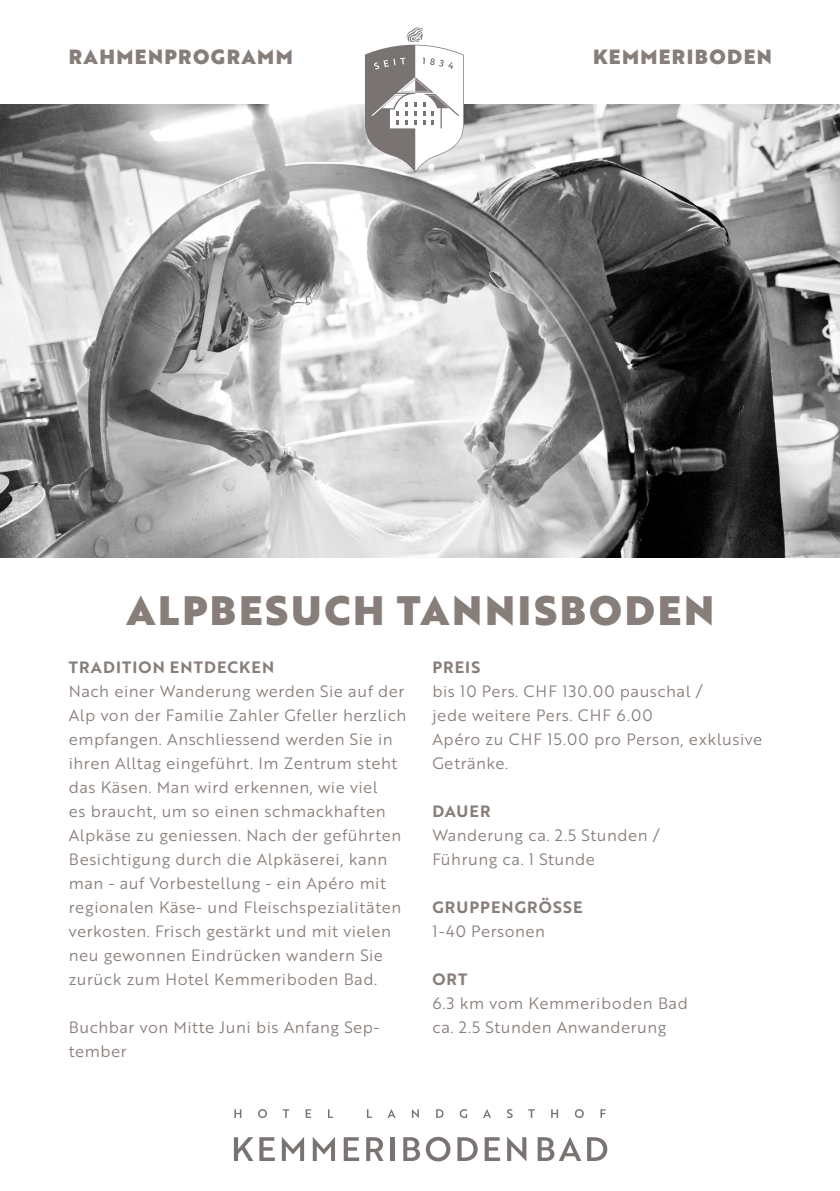
<style>
.page{position:relative;width:840px;height:1191px;background:#fff}
.page>*{position:absolute;margin:0;border:0;box-sizing:border-box;transform-origin:0 0}
.t1{font:40px "Brother 1816 Black";letter-spacing:.07em;color:#877e7a}
.t2{font:20px "Brother 1816 Black";letter-spacing:.07em;color:#877e7a}
.t3{font:16px/24px "Brother 1816 Book";letter-spacing:.03em;color:#877e7a}
.t4{font:16px "Brother 1816 Bold";letter-spacing:.07em;color:#877e7a}
</style>
<div class="page">
<img style="left:0;top:104px;width:839px;height:453px">
<svg style="left:365px;top:27px;width:98px;height:145px"></svg>
<svg style="left:234px;top:1137px;width:19px;height:24px"></svg>
<svg style="left:259px;top:1137px;width:16px;height:24px"></svg>
<svg style="left:282px;top:1137px;width:22px;height:24px"></svg>
<svg style="left:312px;top:1137px;width:23px;height:24px"></svg>
<svg style="left:343px;top:1137px;width:16px;height:24px"></svg>
<svg style="left:366px;top:1137px;width:17px;height:24px"></svg>
<hr style="left:390px;top:1137px;width:4px;height:24px;background:#797372">
<svg style="left:403px;top:1136px;width:47px;height:25px"></svg>
<svg style="left:457px;top:1137px;width:20px;height:24px"></svg>
<svg style="left:484px;top:1137px;width:16px;height:24px"></svg>
<svg style="left:507px;top:1137px;width:19px;height:24px"></svg>
<svg style="left:537px;top:1137px;width:70px;height:24px"></svg>
<svg style="left:234px;top:1109px;width:7px;height:8px"></svg>
<svg style="left:258px;top:1109px;width:9px;height:9px"></svg>
<svg style="left:282px;top:1109px;width:7px;height:8px"></svg>
<svg style="left:305px;top:1109px;width:6px;height:8px"></svg>
<svg style="left:328px;top:1109px;width:5px;height:8px"></svg>
<svg style="left:367px;top:1109px;width:5px;height:8px"></svg>
<svg style="left:388px;top:1109px;width:7px;height:8px"></svg>
<svg style="left:411px;top:1109px;width:7px;height:9px"></svg>
<svg style="left:436px;top:1109px;width:7px;height:8px"></svg>
<svg style="left:459px;top:1109px;width:8px;height:9px"></svg>
<svg style="left:483px;top:1109px;width:8px;height:8px"></svg>
<svg style="left:507px;top:1109px;width:5px;height:9px"></svg>
<svg style="left:528px;top:1109px;width:6px;height:8px"></svg>
<svg style="left:551px;top:1109px;width:7px;height:8px"></svg>
<svg style="left:574px;top:1109px;width:9px;height:9px"></svg>
<svg style="left:600px;top:1109px;width:5px;height:8px"></svg>
<p class="t2" style="left:69px;top:41px;width:225px">RAHMENPROGRAMM</p>
<p class="t2" style="left:592px;top:41px;width:180px">KEMMERIBODEN</p>
<p class="t1" style="left:126px;top:579px;width:588px">ALPBESUCH TANNISBODEN</p>
<p class="t4" style="left:69px;top:654px;width:207px">TRADITION ENTDECKEN</p>
<p class="t3" style="left:69px;top:678px;width:339px">Nach einer Wanderung werden Sie auf der Alp von der Familie Zahler Gfeller herzlich empfangen. Anschliessend werden Sie in ihren Alltag eingeführt. Im Zentrum steht das Käsen. Man wird erkennen, wie viel<br>es braucht, um so einen schmackhaften Alpkäse zu geniessen. Nach der geführten Besichtigung durch die Alpkäserei, kann man - auf Vorbestellung - ein Apéro mit regionalen Käse- und Fleischspezialitäten verkosten. Frisch gestärkt und mit vielen neu gewonnen Eindrücken wandern Sie zurück zum Hotel Kemmeriboden Bad.</p>
<p class="t3" style="left:69px;top:1014px;width:312px">Buchbar von Mitte Juni bis Anfang Sep&shy;tember</p>
<p class="t4" style="left:432px;top:654px;width:49px">PREIS</p>
<p class="t3" style="left:432px;top:678px;width:272px">bis 10 Pers. CHF 130.00 pauschal /</p>
<p class="t3" style="left:432px;top:702px;width:222px">jede weitere Pers. CHF 6.00</p>
<p class="t3" style="left:432px;top:726px;width:331px">Apéro zu CHF 15.00 pro Person, exklusive<br>Getränke.</p>
<p class="t4" style="left:432px;top:798px;width:60px">DAUER</p>
<p class="t3" style="left:432px;top:822px;width:229px">Wanderung ca. 2.5 Stunden /</p>
<p class="t3" style="left:432px;top:846px;width:164px">Führung ca. 1 Stunde</p>
<p class="t4" style="left:432px;top:894px;width:152px">GRUPPENGRÖSSE</p>
<p class="t3" style="left:432px;top:918px;width:114px">1-40 Personen</p>
<p class="t4" style="left:432px;top:966px;width:37px">ORT</p>
<p class="t3" style="left:432px;top:990px;width:257px">6.3 km vom Kemmeriboden Bad</p>
<p class="t3" style="left:432px;top:1014px;width:235px">ca. 2.5 Stunden Anwanderung</p>
</div>
